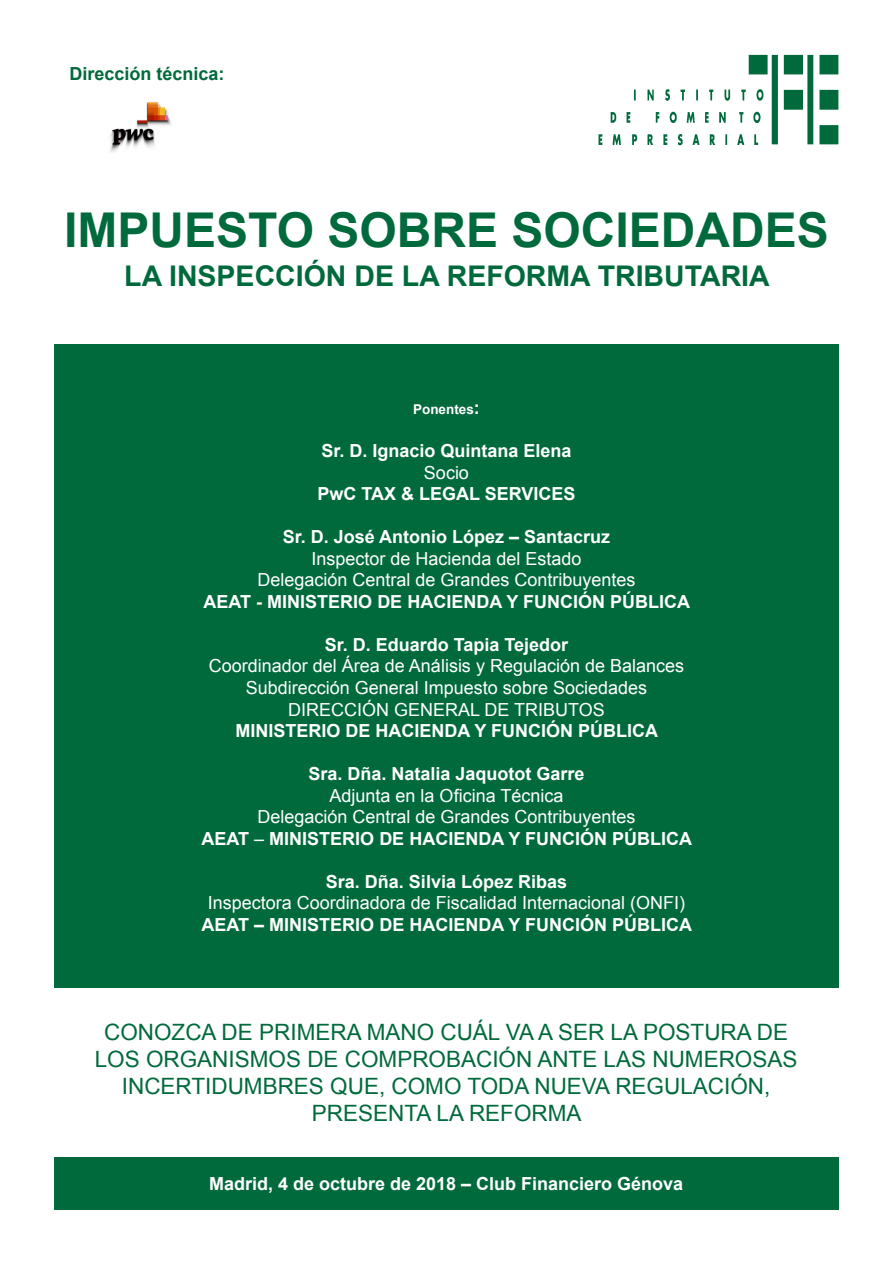
<style>
.page{position:relative;width:893px;height:1263px;background:#fff}
.page>*{position:absolute;margin:0;border:0;box-sizing:border-box;transform-origin:0 0}
.t1{font:700 48px "Arial";color:#016a3c}
.t2{font:700 28.5px "Arial";color:#016a3c}
.t3{font:22.5px/27px "Arial";color:#016a3c;text-align:center}
.Ponente{font:700 18px/21.6px "Arial";color:#fff;text-align:center}
.Ponente-2{font:18px/21.6px "Arial";color:#fff;text-align:center}
.t4{font:700 18px "Arial";color:#016a3c}
.t5{font:700 13.5px "Arial";color:#fff}
.s1{font-size:18px}
.s2{font-weight:400}
.s3{font-weight:700}
</style>
<div class="page">
<div style="left:54px;top:344px;width:785px;height:643px;background:#016a3c"></div>
<div style="left:54px;top:1157px;width:784px;height:52px;background:#016a3c"></div>
<img style="left:598px;top:54px;width:241px;height:92px">
<img style="left:109px;top:102px;width:62px;height:50px">
<p class="t4" style="left:69px;top:62px;width:157px">Dirección técnica:</p>
<p class="t1" style="left:64px;top:199px;width:766px">IMPUESTO SOBRE SOCIEDADES</p>
<p class="t2" style="left:124px;top:257px;width:647px">LA INSPECCIÓN DE LA REFORMA TRIBUTARIA</p>
<p class="t5" style="left:413px;top:400px;width:68px">Ponentes<span class="s1">:</span></p>
<p class="Ponente" style="left:317px;top:440px;width:260px">Sr. D. Ignacio Quintana Elena<br><span class="s2">Socio<br></span>PwC TAX &amp; LEGAL SERVICES</p>
<p class="Ponente" style="left:204px;top:527px;width:488px">Sr. D. José Antonio López – Santacruz<br><span class="s2">Inspector de Hacienda del Estado<br>Delegación Central de Grandes Contribuyentes<br></span>AEAT - MINISTERIO DE HACIENDA Y FUNCIÓN PÚBLICA</p>
<p class="Ponente-2" style="left:209px;top:634px;width:477px"><span class="s3">Sr. D. Eduardo Tapia Tejedor<br></span>Coordinador del Área de Análisis y Regulación de Balances Subdirección General Impuesto sobre Sociedades DIRECCIÓN GENERAL DE TRIBUTOS<br><span class="s3">MINISTERIO DE HACIENDA Y FUNCIÓN PÚBLICA</span></p>
<p class="Ponente" style="left:202px;top:763px;width:492px">Sra. Dña. Natalia Jaquotot Garre<br><span class="s2">Adjunta en la Oficina Técnica<br>Delegación Central de Grandes Contribuyentes<br></span>AEAT <span class="s2">–</span> MINISTERIO DE HACIENDA Y FUNCIÓN PÚBLICA</p>
<p class="Ponente" style="left:202px;top:871px;width:492px">Sra. Dña. Silvia López Ribas<br><span class="s2">Inspectora Coordinadora de Fiscalidad Internacional (ONFI)<br></span>AEAT – MINISTERIO DE HACIENDA Y FUNCIÓN PÚBLICA</p>
<p class="t3" style="left:95px;top:1019px;width:704px">CONOZCA DE PRIMERA MANO CUÁL VA A SER LA POSTURA DE LOS ORGANISMOS DE COMPROBACIÓN ANTE LAS NUMEROSAS INCERTIDUMBRES QUE, COMO TODA NUEVA REGULACIÓN, PRESENTA LA REFORMA</p>
<p class="Ponente" style="left:209px;top:1173px;width:476px">Madrid, 4 de octubre de 2018 – Club Financiero Génova</p>
</div>
